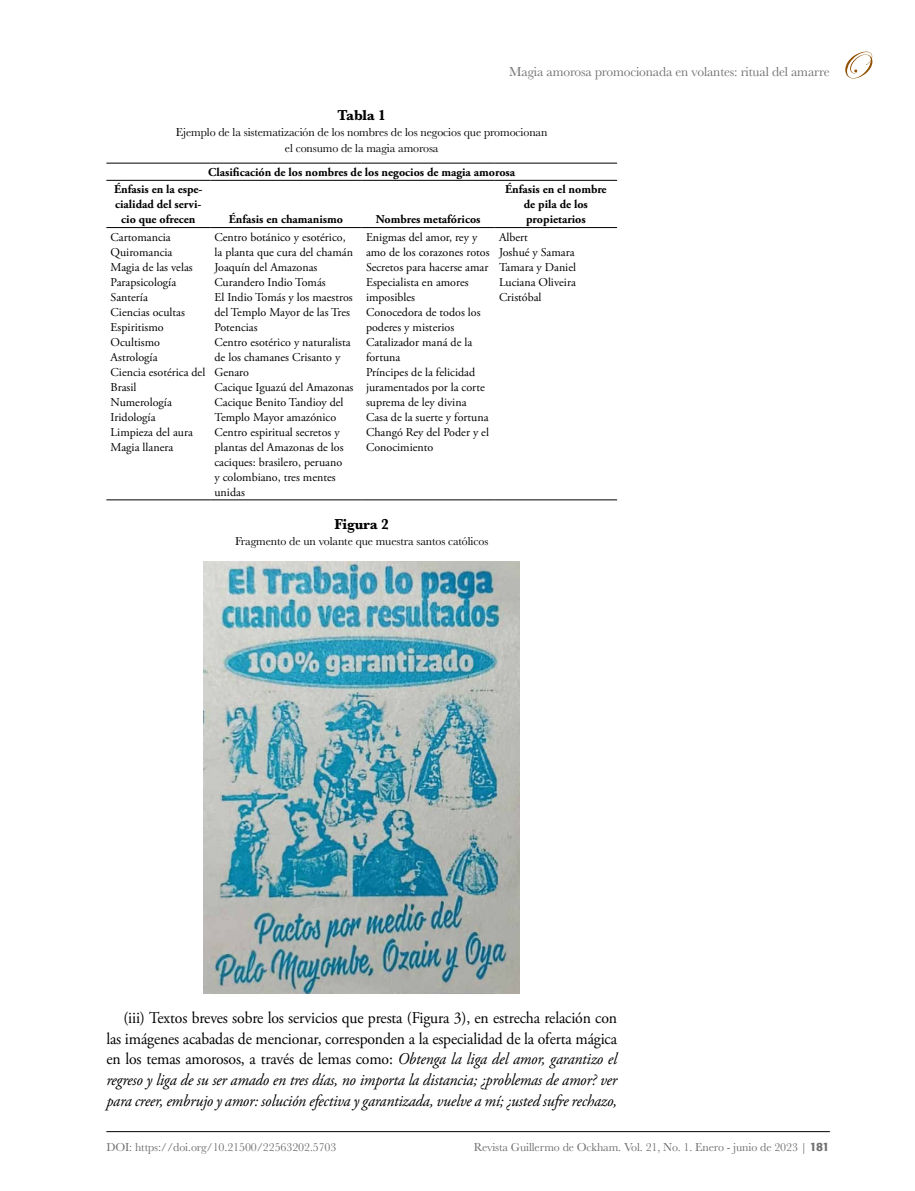
<style>
.page{position:relative;width:915px;height:1191px;background:#fff}
.page>*{position:absolute;margin:0;border:0;box-sizing:border-box;transform-origin:0 0}
.t1{font:italic 16.5px/20.7px "Adobe Garamond Pro";letter-spacing:-.01em;color:#000;text-align:justify;scale:.95 1}
.t2{font:700 15px "Baskerville";letter-spacing:-.01em;color:#000;scale:.95 1}
.t3{font:13.5px "Baskerville";letter-spacing:-.01em;color:#706f6f}
.t4{font:12px/15px "Adobe Garamond Pro";color:#000}
.t5{font:700 12px/15px "Adobe Garamond Pro";color:#000;text-align:center}
.t6{font:12px/15.9px "Baskerville";letter-spacing:-.01em;color:#000;text-align:center}
.t7{font:12px "Baskerville";letter-spacing:-.01em;color:#706f6f}
.s1{font-style:normal}
.s2{font-family:"Formata";font-weight:500}
</style>
<div class="page">
<hr style="left:106px;top:1131px;width:723px;height:1px;background:#000">
<svg style="left:845px;top:52px;width:27px;height:26px"></svg>
<hr style="left:106px;top:163px;width:104px;height:1px;background:#000">
<hr style="left:210px;top:163px;width:151px;height:1px;background:#000">
<hr style="left:361px;top:163px;width:133px;height:1px;background:#000">
<hr style="left:494px;top:163px;width:123px;height:1px;background:#000">
<hr style="left:106px;top:180px;width:104px;height:1px;background:#000">
<hr style="left:210px;top:180px;width:151px;height:1px;background:#000">
<hr style="left:361px;top:180px;width:133px;height:1px;background:#000">
<hr style="left:494px;top:180px;width:123px;height:1px;background:#000">
<hr style="left:106px;top:227px;width:104px;height:1px;background:#000">
<hr style="left:210px;top:227px;width:151px;height:1px;background:#000">
<hr style="left:361px;top:227px;width:133px;height:1px;background:#000">
<hr style="left:494px;top:227px;width:123px;height:1px;background:#000">
<hr style="left:106px;top:499px;width:104px;height:1px;background:#000">
<hr style="left:210px;top:499px;width:151px;height:1px;background:#000">
<hr style="left:361px;top:499px;width:133px;height:1px;background:#000">
<hr style="left:494px;top:499px;width:123px;height:1px;background:#000">
<img style="left:204px;top:561px;width:315px;height:432px">
<p class="t3" style="left:509px;top:63px;width:322px">Magia amorosa promocionada en volantes: ritual del amarre</p>
<p class="t2" style="left:337px;top:104px;width:52px">Tabla 1</p>
<p class="t6" style="left:176px;top:124px;width:373px">Ejemplo de la sistematización de los nombres de los negocios que promocionan el consumo de la magia amorosa</p>
<p class="t5" style="left:208px;top:165px;width:308px">Clasificación de los nombres de los negocios de magia amorosa</p>
<p class="t5" style="left:114px;top:182px;width:90px">Énfasis en la espe&shy;cialidad del servi&shy;cio que ofrecen</p>
<p class="t5" style="left:505px;top:182px;width:103px">Énfasis en el nombre de pila de los propietarios</p>
<p class="t5" style="left:229px;top:212px;width:116px">Énfasis en chamanismo</p>
<p class="t5" style="left:376px;top:212px;width:106px">Nombres metafóricos</p>
<p class="t4" style="left:111px;top:230px;width:96px">Cartomancia<br>Quiromancia<br>Magia de las velas<br>Parapsicología<br>Santería<br>Ciencias ocultas<br>Espiritismo<br>Ocultismo<br>Astrología<br>Ciencia esotérica del<br>Brasil<br>Numerología<br>Iridología<br>Limpieza del aura<br>Magia llanera</p>
<p class="t4" style="left:214px;top:230px;width:140px">Centro botánico y esotérico, la planta que cura del chamán<br>Joaquín del Amazonas<br>Curandero Indio Tomás<br>El Indio Tomás y los maestros del Templo Mayor de las Tres<br>Potencias<br>Centro esotérico y naturalista de los chamanes Crisanto y<br>Genaro<br>Cacique Iguazú del Amazonas<br>Cacique Benito Tandioy del<br>Templo Mayor amazónico<br>Centro espiritual secretos y plantas del Amazonas de los caciques: brasilero, peruano<br>y colombiano, tres mentes unidas</p>
<p class="t4" style="left:366px;top:230px;width:125px">Enigmas del amor, rey y amo de los corazones rotos<br>Secretos para hacerse amar<br>Especialista en amores imposibles<br>Conocedora de todos los poderes y misterios<br>Catalizador maná de la fortuna<br>Príncipes de la felicidad juramentados por la corte suprema de ley divina<br>Casa de la suerte y fortuna<br>Changó Rey del Poder y el<br>Conocimiento</p>
<p class="t4" style="left:499px;top:230px;width:79px">Albert<br>Joshué y Samara<br>Tamara y Daniel<br>Luciana Oliveira<br>Cristóbal</p>
<p class="t2" style="left:334px;top:513px;width:59px">Figura 2</p>
<p class="t6" style="left:235px;top:533px;width:255px">Fragmento de un volante que muestra santos católicos</p>
<p class="t1" style="left:106px;top:1007px;width:539px;text-indent:17px"><span class="s1">(iii) Textos breves sobre los servicios que presta (Figura 3), en estrecha relación con las imágenes acabadas de mencionar, corresponden a la especialidad de la oferta mágica en los temas amorosos, a través de lemas como:</span> Obtenga la liga del amor, garantizo el regreso y liga de su ser amado en tres días, no importa la distancia; ¿problemas de amor? ver para creer, embrujo y amor: solución efectiva y garantizada, vuelve a mí; ¿usted sufre rechazo,</p>
<p class="t7" style="left:106px;top:1139px;width:231px">DOI: https://doi.org/10.21500/22563202.5703</p>
<p class="t7" style="left:474px;top:1139px;width:357px">Revista Guillermo de Ockham. Vol. 21, No. 1. Enero - junio de 2023 | <span class="s2">181</span></p>
</div>
